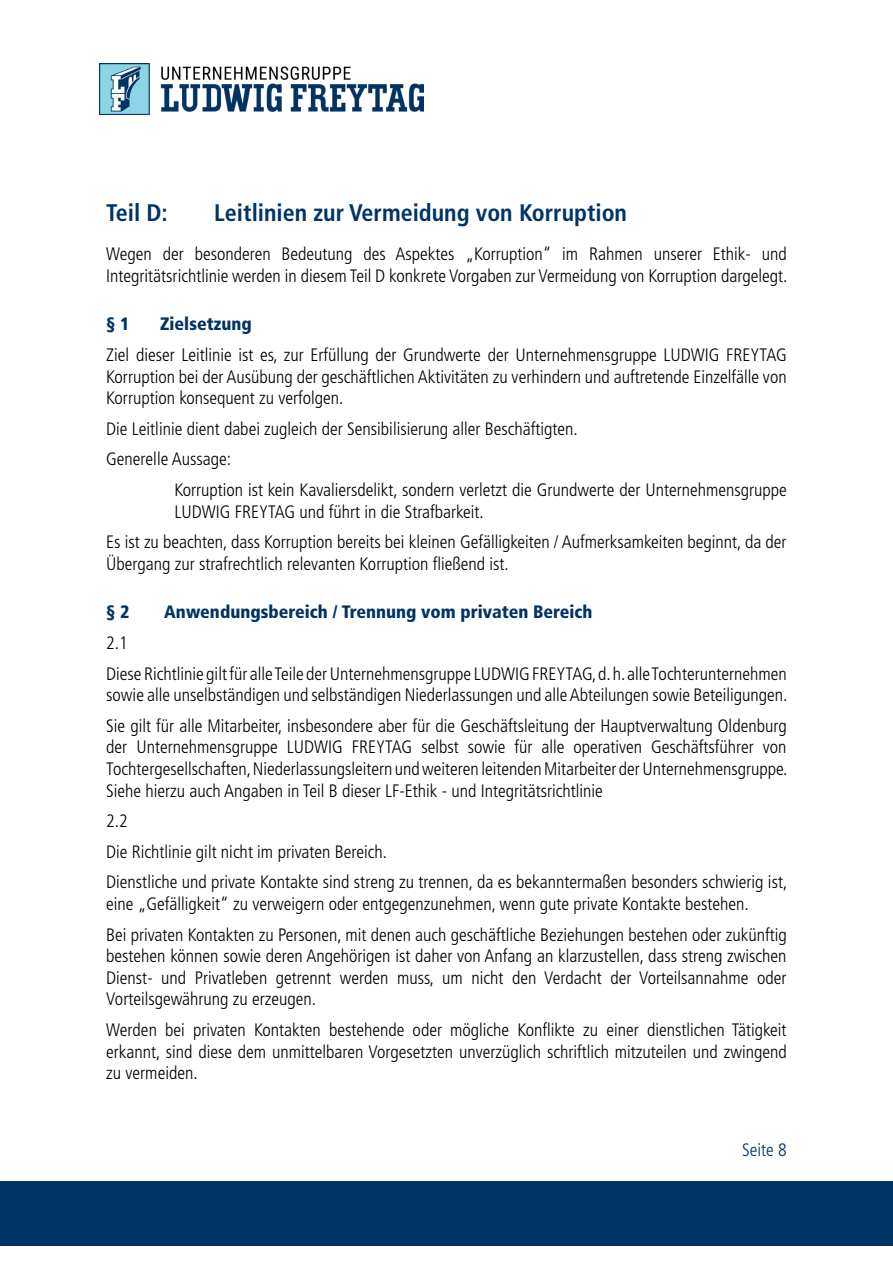
<style>
.page{position:relative;width:893px;height:1263px;background:#fff}
.page>*{position:absolute;margin:0;border:0;box-sizing:border-box;transform-origin:0 0}
.t1{font:700 condensed 24px "Frutiger LT Pro";color:#036}
.t2{font:300 condensed 18px/21.6px "Frutiger LT Pro";color:#000}
.t3{font:900 condensed 18px "Frutiger LT Pro";color:#036}
.t4{font:300 condensed 18px "Frutiger LT Pro";color:#036}
</style>
<div class="page">
<img style="left:100px;top:64px;width:324px;height:50px">
<div style="left:0;top:1181px;width:893px;height:64px;background:#036"></div>
<h1 class="t1" style="left:106px;top:198px;width:63px">Teil D:</h1>
<h1 class="t1" style="left:214px;top:198px;width:414px">Leitlinien zur Vermeidung von Korruption</h1>
<p class="t2" style="left:106px;top:243px;width:682px">Wegen der besonderen Bedeutung des Aspektes „Korruption“ im Rahmen unserer Ethik- und<br>Integritätsrichtlinie werden in diesem Teil D konkrete Vorgaben zur Vermeidung von Korruption dargelegt.</p>
<p class="t3" style="left:106px;top:313px;width:25px">§ 1</p>
<p class="t3" style="left:160px;top:313px;width:93px">Zielsetzung</p>
<p class="t2" style="left:106px;top:344px;width:682px;text-align:justify">Ziel dieser Leitlinie ist es, zur Erfüllung der Grundwerte der Unternehmensgruppe LUDWIG FREYTAG Korruption bei der Ausübung der geschäftlichen Aktivitäten zu verhindern und auftretende Einzelfälle von Korruption konsequent zu verfolgen.</p>
<p class="t2" style="left:106px;top:413px;width:473px;line-height:30.6px">Die Leitlinie dient dabei zugleich der Sensibilisierung aller Beschäftigten.<br>Generelle Aussage:</p>
<p class="t2" style="left:174px;top:479px;width:614px">Korruption ist kein Kavaliersdelikt, sondern verletzt die Grundwerte der Unternehmensgruppe<br>LUDWIG FREYTAG und führt in die Strafbarkeit.</p>
<p class="t2" style="left:106px;top:531px;width:682px">Es ist zu beachten, dass Korruption bereits bei kleinen Gefälligkeiten / Aufmerksamkeiten beginnt, da der<br>Übergang zur strafrechtlich relevanten Korruption fließend ist.</p>
<p class="t3" style="left:106px;top:601px;width:25px">§ 2</p>
<p class="t3" style="left:164px;top:601px;width:430px">Anwendungsbereich / Trennung vom privaten Bereich</p>
<p class="t2" style="left:106px;top:628px;width:682px;line-height:30.6px">2.1<br>Diese Richtlinie gilt für alle Teile der Unternehmensgruppe LUDWIG FREYTAG, d. h. alle Tochterunternehmen</p>
<p class="t2" style="left:106px;top:680px;width:683px;line-height:30.6px">sowie alle unselbständigen und selbständigen Niederlassungen und alle Abteilungen sowie Beteiligungen.<br>Sie gilt für alle Mitarbeiter, insbesondere aber für die Geschäftsleitung der Hauptverwaltung Oldenburg</p>
<p class="t2" style="left:106px;top:736px;width:683px;text-align:justify">der Unternehmensgruppe LUDWIG FREYTAG selbst sowie für alle operativen Geschäftsführer von Tochtergesellschaften, Niederlassungsleitern und weiteren leitenden Mitarbeiter der Unternehmensgruppe.<br>Siehe hierzu auch Angaben in Teil B dieser LF-Ethik - und Integritätsrichtlinie</p>
<p class="t2" style="left:106px;top:806px;width:682px;line-height:30.6px">2.2<br>Die Richtlinie gilt nicht im privaten Bereich.<br>Dienstliche und private Kontakte sind streng zu trennen, da es bekanntermaßen besonders schwierig ist,</p>
<p class="t2" style="left:106px;top:889px;width:682px;line-height:30.6px">eine „Gefälligkeit“ zu verweigern oder entgegenzunehmen, wenn gute private Kontakte bestehen.<br>Bei privaten Kontakten zu Personen, mit denen auch geschäftliche Beziehungen bestehen oder zukünftig</p>
<p class="t2" style="left:106px;top:945px;width:682px;text-align:justify">bestehen können sowie deren Angehörigen ist daher von Anfang an klarzustellen, dass streng zwischen Dienst- und Privatleben getrennt werden muss, um nicht den Verdacht der Vorteilsannahme oder Vorteilsgewährung zu erzeugen.</p>
<p class="t2" style="left:106px;top:1019px;width:682px;text-align:justify">Werden bei privaten Kontakten bestehende oder mögliche Konflikte zu einer dienstlichen Tätigkeit erkannt, sind diese dem unmittelbaren Vorgesetzten unverzüglich schriftlich mitzuteilen und zwingend zu vermeiden.</p>
<p class="t4" style="left:742px;top:1139px;width:46px">Seite 8</p>
</div>
